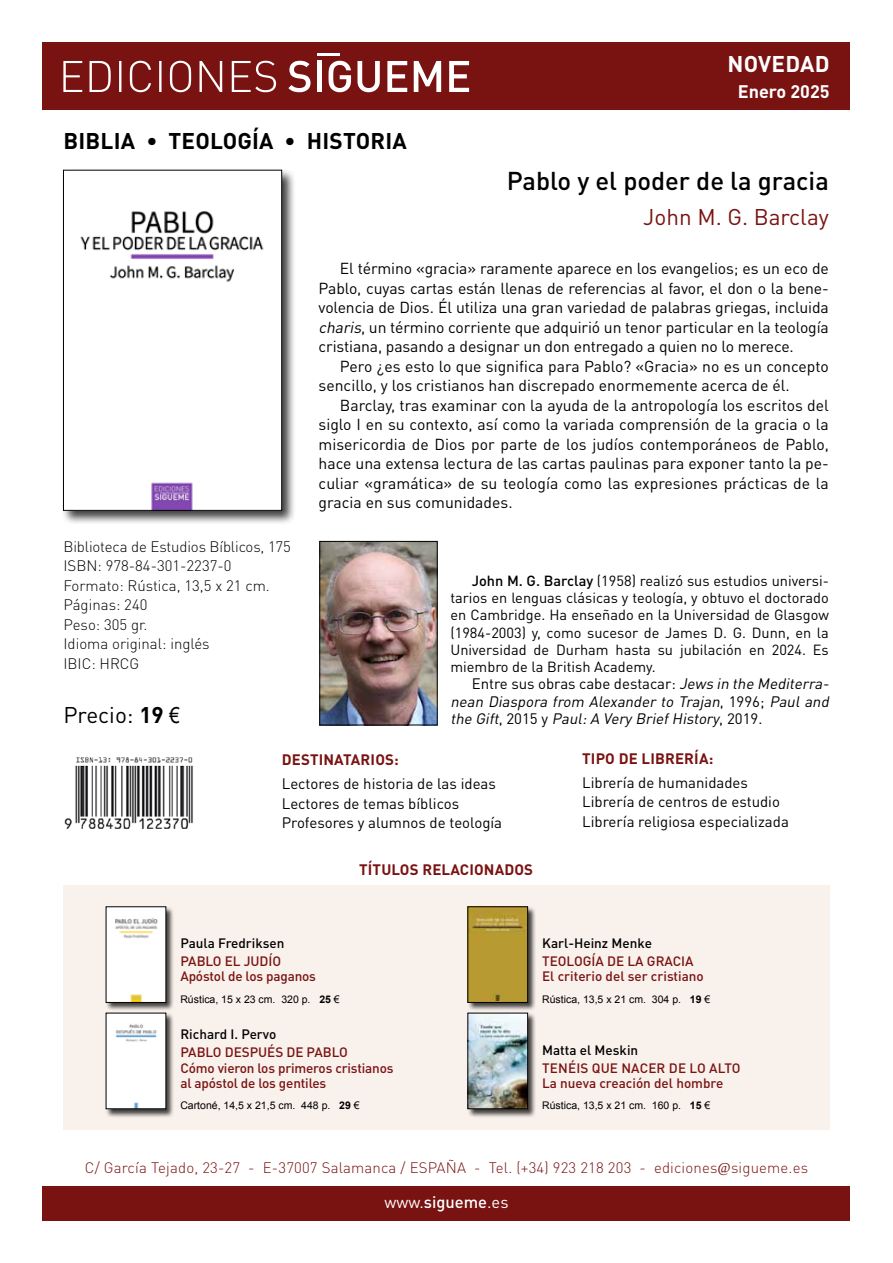
<style>
.page{position:relative;width:893px;height:1263px;background:#fff}
.page>*{position:absolute;margin:0;border:0;box-sizing:border-box;transform-origin:0 0}
.t1{font:500 25.5px "DIN Pro";color:#000}
.t2{font:700 22.5px "DIN Pro";letter-spacing:.01em;color:#000}
.t3{font:22.5px "DIN Pro";color:#791312}
.t4{font:22.5px "DIN Pro";color:#000}
.t5{font:700 22.5px "DIN Pro";letter-spacing:.01em;color:#fff}
.t6{font:700 18px "DIN Pro";color:#fff}
.t7{font:16.5px "DIN Pro";color:#fff}
.t8{font:15.75px/19.5px "DIN Pro";color:#000;text-align:justify}
.t9{font:15px/19.5px "DIN Pro";color:#000}
.t10{font:300 15px/19.5px "DIN Pro";color:#000}
.t11{font:italic 15px/17.2px "DIN Pro";color:#000;text-align:justify}
.t12{font:300 15px "DIN Pro";letter-spacing:.01em;color:#791312}
.t13{font:700 15px "DIN Pro";letter-spacing:.01em;color:#791312}
.t14{font:14.55px/17.2px "DIN Pro";color:#000;text-align:justify}
.t15{font:500 13.5px/15.8px "DIN Pro";color:#791312}
.t16{font:500 13.5px "DIN Pro";color:#000}
.t17{font:10.5px "Arial";color:#000}
.s1{font-weight:700}
.s2{font-family:"Arial Narrow"}
.s3{font-style:italic}
.s4{font-weight:500}
.s5{font-style:normal}
.s6{font-family:"Sakkal Majalla";font-weight:400;font-size:19.5px}
</style>
<div class="page">
<div style="left:43px;top:1186px;width:807px;height:34px;background:#791312"></div>
<div style="left:43px;top:43px;width:807px;height:67px;background:#791312"></div>
<hr style="left:317px;top:53px;width:23px;height:3px;background:#fff">
<svg style="left:288px;top:61px;width:23px;height:31px"></svg>
<div style="left:317px;top:61px;width:5px;height:31px;background:#fff"></div>
<svg style="left:329px;top:61px;width:22px;height:31px"></svg>
<svg style="left:357px;top:61px;width:23px;height:31px"></svg>
<svg style="left:387px;top:61px;width:20px;height:31px"></svg>
<svg style="left:414px;top:61px;width:27px;height:31px"></svg>
<svg style="left:449px;top:61px;width:20px;height:31px"></svg>
<svg style="left:63px;top:61px;width:213px;height:31px"></svg>
<div style="left:61px;top:168px;width:235px;height:357px;background:#000;opacity:.75"></div>
<img style="left:65px;top:172px;width:215px;height:336px">
<div style="left:63px;top:170px;width:219px;height:340px;border:1px solid #000"></div>
<div style="left:63px;top:885px;width:767px;height:245px;background:#f9f1ec"></div>
<img style="left:64px;top:757px;width:129px;height:71px">
<div style="left:467px;top:1012px;width:69px;height:106px;background:#000;opacity:.75"></div>
<img style="left:470px;top:1015px;width:56px;height:92px">
<div style="left:468px;top:1013px;width:60px;height:96px;border:1px solid #000"></div>
<div style="left:467px;top:906px;width:69px;height:105px;background:#000;opacity:.75"></div>
<img style="left:470px;top:909px;width:56px;height:91px">
<div style="left:468px;top:907px;width:60px;height:95px;border:1px solid #000"></div>
<img style="left:322px;top:543px;width:113px;height:180px">
<div style="left:106px;top:906px;width:69px;height:105px;background:#000;opacity:.75"></div>
<img style="left:108px;top:909px;width:56px;height:91px">
<div style="left:106px;top:1012px;width:69px;height:106px;background:#000;opacity:.75"></div>
<img style="left:108px;top:1015px;width:56px;height:92px">
<h2 class="t5" style="left:727px;top:49px;width:104px">NOVEDAD</h2>
<h2 class="t2" style="left:63px;top:126px;width:345px">BIBLIA • TEOLOGÍA • HISTORIA</h2>
<p class="t6" style="left:738px;top:80px;width:93px">Enero 2025</p>
<p class="t10" style="left:63px;top:536px;width:229px">Biblioteca de Estudios Bíblicos, 175<br>ISBN: 978-84-301-2237-0<br>Formato: Rústica, 13,5 x 21 cm.<br>Páginas: 240<br>Peso: 305 gr.<br>Idioma original: inglés<br>IBIC: HRCG</p>
<h2 class="t4" style="left:63px;top:699px;width:118px">Precio: <span class="s1">19</span> <span class="s2">€</span></h2>
<h1 class="t1" style="left:507px;top:163px;width:324px">Pablo y el poder de la gracia</h1>
<h2 class="t3" style="left:643px;top:202px;width:187px">John M. G. Barclay</h2>
<p class="t8" style="left:319px;top:258px;width:512px;text-indent:21px">El término «gracia» raramente aparece en los evangelios; es un eco de Pablo, cuyas cartas están llenas de referencias al favor, el don o la bene&shy;volencia de Dios. Él utiliza una gran variedad de palabras griegas, incluida <span class="s3">charis</span>, un término corriente que adquirió un tenor particular en la teología cristiana, pasando a designar un don entregado a quien no lo merece.</p>
<p class="t8" style="left:319px;top:356px;width:512px;text-indent:21px">Pero ¿es esto lo que significa para Pablo? «Gracia» no es un concepto sencillo, y los cristianos han discrepado enormemente acerca de él.</p>
<p class="t8" style="left:319px;top:395px;width:512px;text-indent:21px">Barclay, tras examinar con la ayuda de la antropología los escritos del siglo I en su contexto, así como la variada comprensión de la gracia o la misericordia de Dios por parte de los judíos contemporáneos de Pablo, hace una extensa lectura de las cartas paulinas para exponer tanto la pe&shy;culiar «gramática» de su teología como las expresiones prácticas de la gracia en sus comunidades.</p>
<p class="t14" style="left:450px;top:571px;width:380px;text-indent:21px"><span class="s4">John M. G. Barclay</span> (1958) realizó sus estudios universi&shy;tarios en lenguas clásicas y teología, y obtuvo el doctorado en Cambridge. Ha enseñado en la Universidad de Glasgow (1984-2003) y, como sucesor de James D. G. Dunn, en la Universidad de Durham hasta su jubilación en 2024. Es miembro de la British Academy.</p>
<p class="t11" style="left:450px;top:675px;width:383px;text-indent:21px"><span class="s5">Entre sus obras cabe destacar:</span> Jews in the Mediterra&shy;nean Diaspora from Alexander to Trajan<span class="s5">, 1 9 9 6 ;</span> Paul and the Gift<span class="s5">, 2 0 1 5 y</span> Paul:A Very BriefHistory<span class="s5">, 2 0 1 9 .</span></p>
<p class="t13" style="left:282px;top:750px;width:119px">DESTINATARIOS:</p>
<p class="t9" style="left:282px;top:773px;width:222px">Lectores de historia de las ideas<br>Lectores de temas bíblicos<br>Profesores y alumnos de teología</p>
<p class="t13" style="left:359px;top:859px;width:175px">TÍTULOS RELACIONADOS</p>
<p class="t13" style="left:582px;top:749px;width:133px">TIPO DE LIBRERÍA:</p>
<p class="t9" style="left:582px;top:772px;width:208px">Librería de humanidades<br>Librería de centros de estudio<br>Librería religiosa especializada</p>
<p class="t16" style="left:180px;top:933px;width:106px">Paula Fredriksen</p>
<p class="t15" style="left:180px;top:952px;width:137px">PABLO EL JUDÍO<br>Apóstol de los paganos</p>
<p class="t17" style="left:180px;top:992px;width:161px">Rústica, 15 x 23 cm. 320 p. <span class="s1">25</span> €</p>
<p class="t16" style="left:180px;top:1025px;width:97px">Richard I. Pervo</p>
<p class="t15" style="left:180px;top:1044px;width:215px">PABLO DESPUÉS DE PABLO<br>Cómo vieron los primeros cristianos al apóstol de los gentiles</p>
<p class="t17" style="left:180px;top:1098px;width:181px">Cartoné, 14,5 x 21,5 cm. 448 p. <span class="s1">29</span> €</p>
<p class="t16" style="left:542px;top:933px;width:111px">Karl-Heinz Menke</p>
<p class="t15" style="left:542px;top:952px;width:163px">TEOLOGÍA DE LA GRACIA<br>El criterio del ser cristiano</p>
<p class="t17" style="left:542px;top:992px;width:170px">Rústica, 13,5 x 21 cm. 304 p. <span class="s1">19</span> €</p>
<p class="t16" style="left:542px;top:1041px;width:98px">Matta el Meskin</p>
<p class="t15" style="left:542px;top:1060px;width:200px;line-height:15px">TENÉIS QUE NACER DE LO ALTO<br>La nueva creación del hombre</p>
<p class="t17" style="left:542px;top:1098px;width:170px">Rústica, 13,5 x 21 cm. 160 p. <span class="s1">15</span> €</p>
<p class="t12" style="left:85px;top:1157px;width:725px">C/ García Tejado, 23-27 - E-37007 Salamanca / ESPAÑA - Tel. (+34) 923 218 203 - ediciones<span class="s6">@</span>sigueme.es</p>
<p class="t7" style="left:384px;top:1191px;width:126px">www.<span class="s4">sigueme</span>.es</p>
</div>
